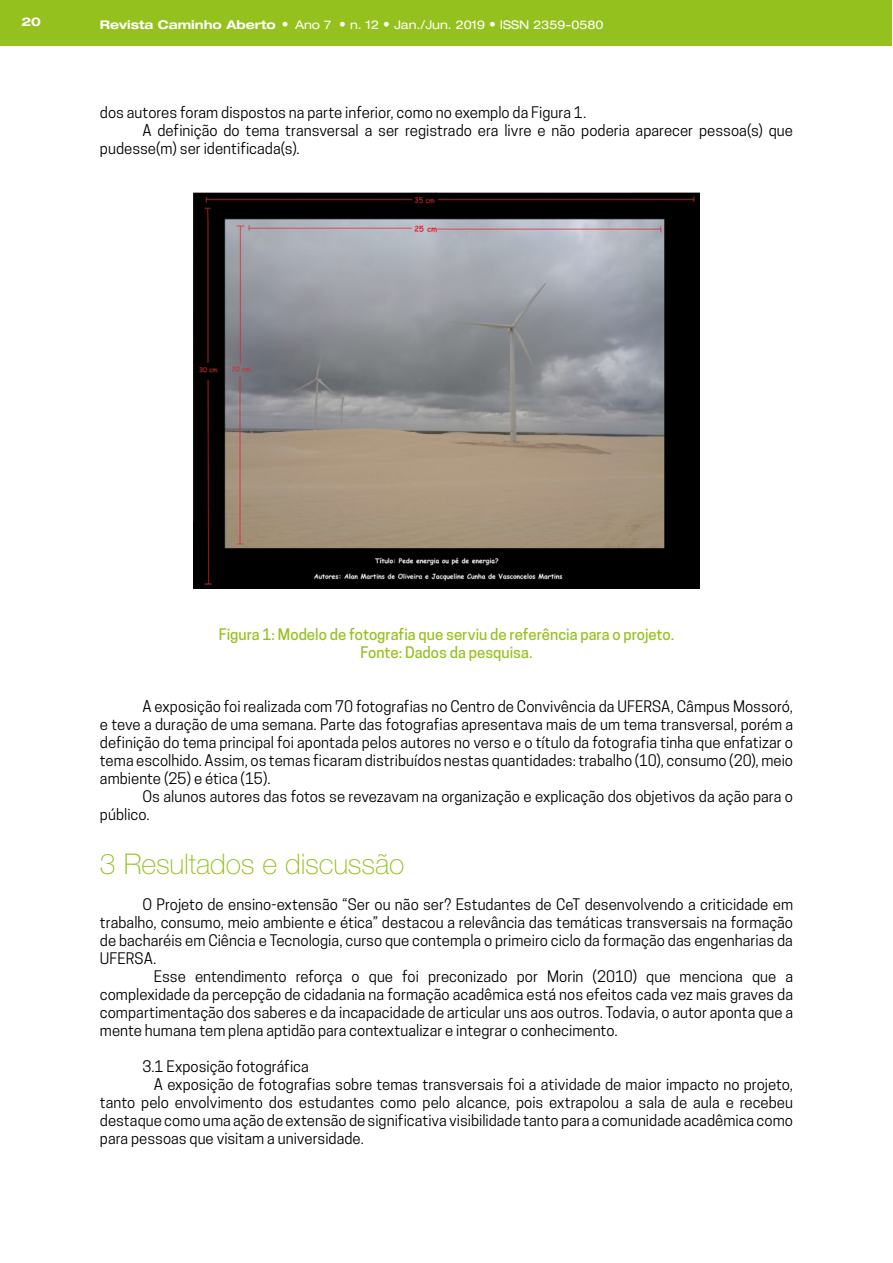
<style>
.page{position:relative;width:893px;height:1263px;background:#fff}
.page>*{position:absolute;margin:0;border:0;box-sizing:border-box;transform-origin:0 0}
.t1{font:100 28.5px "Helvetica Neue LT Pro";letter-spacing:-.005em;color:#95c11f}
.t2{font:15px/18px "Cooper Hewitt";color:#000;text-align:justify}
.t3{font:500 15px/18px "Cooper Hewitt";color:#95c11f;text-align:center}
.t4{font:expanded 12px "Helvetica Neue LT Pro";color:#fff}
.t5{font:700 expanded 12px "Helvetica Neue LT Pro";color:#fff}
.s1{font-weight:700}
.s2{font-stretch:condensed;font-size:13.5px}
</style>
<div class="page">
<div style="left:0;top:0;width:892px;height:46px;background:#95c11f"></div>
<img style="left:193px;top:192px;width:506px;height:397px">
<p class="t5" style="left:21px;top:14px;width:21px">20</p>
<p class="t4" style="left:100px;top:17px;width:505px"><span class="s1">Revista Caminho Aberto</span> <span class="s2">•</span> Ano 7 <span class="s2">•</span> n. 12 <span class="s2">•</span> Jan./Jun. 2019 <span class="s2">•</span> ISSN 2359-0580</p>
<p class="t2" style="left:100px;top:103px;width:488px">dos autores foram dispostos na parte inferior, como no exemplo da Figura 1.</p>
<p class="t2" style="left:142px;top:121px;width:652px">A definição do tema transversal a ser registrado era livre e não poderia aparecer pessoa(s) que</p>
<p class="t2" style="left:100px;top:139px;width:201px">pudesse(m) ser identificada(s).</p>
<p class="t3" style="left:219px;top:625px;width:457px">Figura 1: Modelo de fotografia que serviu de referência para o projeto.<br>Fonte: Dados da pesquisa.</p>
<p class="t2" style="left:100px;top:697px;width:695px;text-indent:43px">A exposição foi realizada com 70 fotografias no Centro de Convivência da UFERSA, Câmpus Mossoró, e teve a duração de uma semana. Parte das fotografias apresentava mais de um tema transversal, porém a definição do tema principal foi apontada pelos autores no verso e o título da fotografia tinha que enfatizar o tema escolhido. Assim, os temas ficaram distribuídos nestas quantidades: trabalho (10), consumo (20), meio ambiente (25) e ética (15).</p>
<p class="t2" style="left:100px;top:787px;width:695px;text-indent:43px">Os alunos autores das fotos se revezavam na organização e explicação dos objetivos da ação para o público.</p>
<h1 class="t1" style="left:100px;top:848px;width:306px">3 Resultados e discussão</h1>
<p class="t2" style="left:100px;top:895px;width:695px;text-indent:43px">O Projeto de ensino-extensão “Ser ou não ser? Estudantes de CeT desenvolvendo a criticidade em trabalho, consumo, meio ambiente e ética” destacou a relevância das temáticas transversais na formação de bacharéis em Ciência e Tecnologia, curso que contempla o primeiro ciclo da formação das engenharias da UFERSA.</p>
<p class="t2" style="left:100px;top:967px;width:695px;text-indent:54px">Esse entendimento reforça o que foi preconizado por Morin (2010) que menciona que a complexidade da percepção de cidadania na formação acadêmica está nos efeitos cada vez mais graves da compartimentação dos saberes e da incapacidade de articular uns aos outros. Todavia, o autor aponta que a mente humana tem plena aptidão para contextualizar e integrar o conhecimento.</p>
<p class="t2" style="left:142px;top:1057px;width:168px">3.1 Exposição fotográfica</p>
<p class="t2" style="left:154px;top:1075px;width:641px">A exposição de fotografias sobre temas transversais foi a atividade de maior impacto no projeto,</p>
<p class="t2" style="left:100px;top:1093px;width:695px">tanto pelo envolvimento dos estudantes como pelo alcance, pois extrapolou a sala de aula e recebeu</p>
<p class="t2" style="left:100px;top:1111px;width:695px">destaque como uma ação de extensão de significativa visibilidade tanto para a comunidade acadêmica como</p>
<p class="t2" style="left:100px;top:1129px;width:266px">para pessoas que visitam a universidade.</p>
</div>
